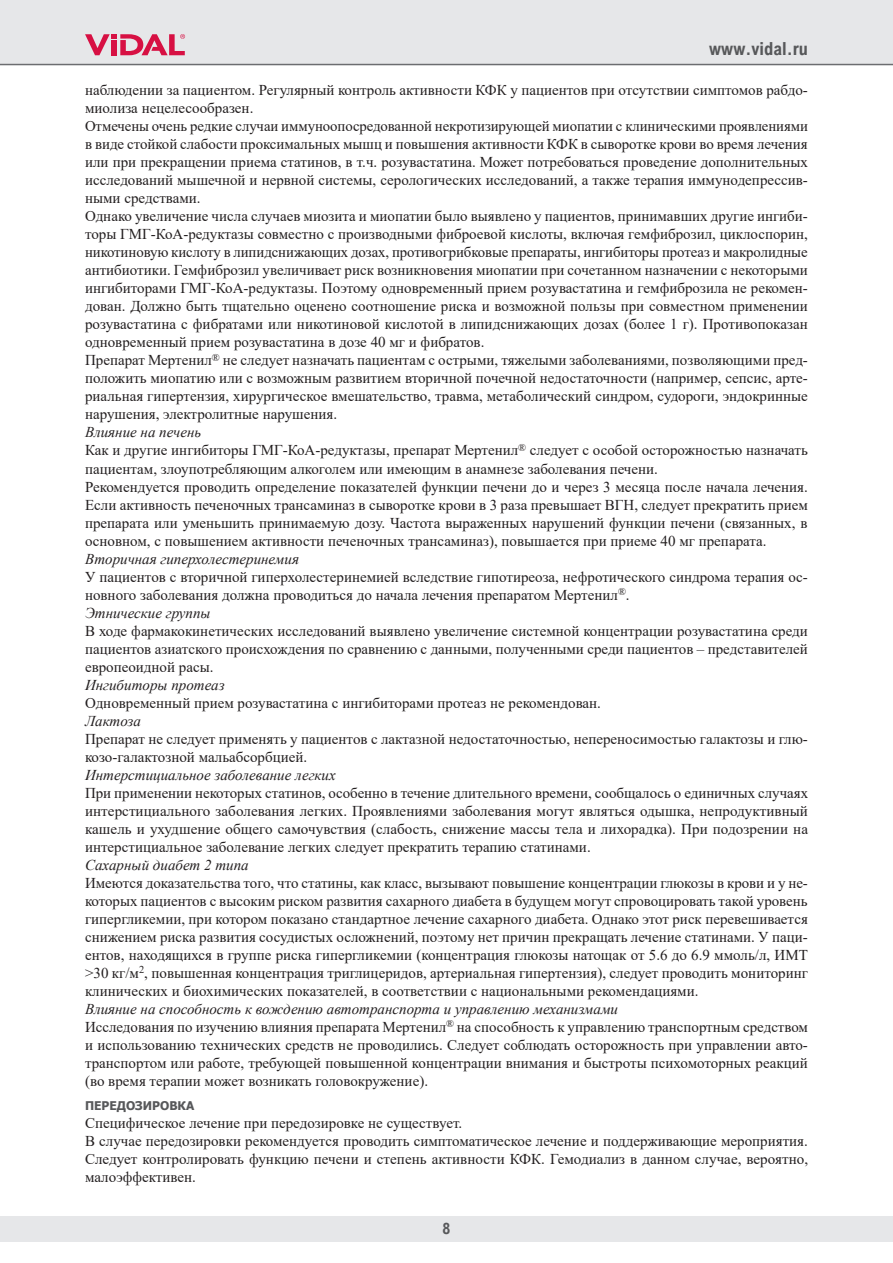
<style>
.page{position:relative;width:893px;height:1263px;background:#fff}
.page>*{position:absolute;margin:0;border:0;box-sizing:border-box;transform-origin:0 0}
.t1{font:700 18px "Arial Nova Cond";color:#57585a}
.t2{font:700 15.75px "Arial Nova Cond";color:#57585a}
.t3{font:15px/18px "Times New Roman";color:#231f20}
.t4{font:italic 15px "Times New Roman";color:#231f20}
.t5{font:700 12px "Tahoma";color:#57585a}
.s1{font-style:italic}
</style>
<div class="page">
<div style="left:0;top:1216px;width:893px;height:26px;background:#e6e7e9"></div>
<div style="left:0;top:0;width:893px;height:64px;background:#e6e7e9"></div>
<svg style="left:85px;top:34px;width:100px;height:21px"></svg>
<hr style="left:0;top:64px;width:893px;height:1px;background:#6c6d70">
<p class="t1" style="left:709px;top:38px;width:100px">www.vidal.ru</p>
<p class="t3" style="left:85px;top:81px;width:724px">наблюдении за пациентом. Регулярный контроль активности КФК у пациентов при отсутствии симптомов рабдо&shy;миолиза нецелесообразен.<br>Отмечены очень редкие случаи иммуноопосредованной некротизирующей миопатии с клиническими проявлениями в виде стойкой слабости проксимальных мышц и повышения активности КФК в сыворотке крови во время лечения или при прекращении приема статинов, в т.ч. розувастатина. Может потребоваться проведение дополнительных исследований мышечной и нервной системы, серологических исследований, а также терапия иммунодепрессив&shy;ными средствами.<br>Однако увеличение числа случаев миозита и миопатии было выявлено у пациентов, принимавших другие ингиби&shy;торы ГМГ-КоА-редуктазы совместно с производными фиброевой кислоты, включая гемфиброзил, циклоспорин, никотиновую кислоту в липидснижающих дозах, противогрибковые препараты, ингибиторы протеаз и макролидные антибиотики. Гемфиброзил увеличивает риск возникновения миопатии при сочетанном назначении с некоторыми ингибиторами ГМГ-КоА-редуктазы. Поэтому одновременный прием розувастатина и гемфиброзила не рекомен&shy;дован. Должно быть тщательно оценено соотношение риска и возможной пользы при совместном применении розувастатина с фибратами или никотиновой кислотой в липидснижающих дозах (более 1 г). Противопоказан одновременный прием розувастатина в дозе 40 мг и фибратов.<br>Препарат Мертенил<sup>®</sup> не следует назначать пациентам с острыми, тяжелыми заболеваниями, позволяющими пред&shy;положить миопатию или с возможным развитием вторичной почечной недостаточности (например, сепсис, арте&shy;риальная гипертензия, хирургическое вмешательство, травма, метаболический синдром, судороги, эндокринные нарушения, электролитные нарушения.</p>
<p class="t3" style="left:85px;top:423px;width:724px"><span class="s1">Влияние на печень<br></span>Как и другие ингибиторы ГМГ-КоА-редуктазы, препарат Мертенил<sup>®</sup> следует с особой осторожностью назначать пациентам, злоупотребляющим алкоголем или имеющим в анамнезе заболевания печени.<br>Рекомендуется проводить определение показателей функции печени до и через 3 месяца после начала лечения.<br>Если активность печеночных трансаминаз в сыворотке крови в 3 раза превышает ВГН, следует прекратить прием препарата или уменьшить принимаемую дозу. Частота выраженных нарушений функции печени (связанных, в основном, с повышением активности печеночных трансаминаз), повышается при приеме 40 мг препарата.</p>
<p class="t4" style="left:85px;top:548px;width:215px">Вторичная гиперхолестеринемия</p>
<p class="t3" style="left:85px;top:567px;width:724px">У пациентов с вторичной гиперхолестеринемией вследствие гипотиреоза, нефротического синдрома терапия ос&shy;новного заболевания должна проводиться до начала лечения препаратом Мертенил<sup>®</sup>.<br><span class="s1">Этнические группы</span></p>
<p class="t3" style="left:85px;top:621px;width:724px;text-align:justify">В ходе фармакокинетических исследований выявлено увеличение системной концентрации розувастатина среди пациентов азиатского происхождения по сравнению с данными, полученными среди пациентов – представителей европеоидной расы.</p>
<p class="t4" style="left:85px;top:674px;width:141px">Ингибиторы протеаз</p>
<p class="t3" style="left:85px;top:693px;width:517px">Одновременный прием розувастатина с ингибиторами протеаз не рекомендован.</p>
<p class="t4" style="left:85px;top:710px;width:57px">Лактоза</p>
<p class="t3" style="left:85px;top:729px;width:724px">Препарат не следует применять у пациентов с лактазной недостаточностью, непереносимостью галактозы и глю&shy;козо-галактозной мальабсорбцией.</p>
<p class="t4" style="left:85px;top:764px;width:252px">Интерстициальное заболевание легких</p>
<p class="t3" style="left:85px;top:783px;width:725px;text-align:justify">При применении некоторых статинов, особенно в течение длительного времени, сообщалось о единичных случаях интерстициального заболевания легких. Проявлениями заболевания могут являться одышка, непродуктивный кашель и ухудшение общего самочувствия (слабость, снижение массы тела и лихорадка). При подозрении на интерстициальное заболевание легких следует прекратить терапию статинами.</p>
<p class="t4" style="left:85px;top:854px;width:165px">Сахарный диабет 2 типа</p>
<p class="t3" style="left:85px;top:873px;width:724px;text-align:justify">Имеются доказательства того, что статины, как класс, вызывают повышение концентрации глюкозы в крови и у не&shy;которых пациентов с высоким риском развития сахарного диабета в будущем могут спровоцировать такой уровень гипергликемии, при котором показано стандартное лечение сахарного диабета. Однако этот риск перевешивается снижением риска развития сосудистых осложнений, поэтому нет причин прекращать лечение статинами. У паци&shy;ентов, находящихся в группе риска гипергликемии (концентрация глюкозы натощак от 5.6 до 6.9 ммоль/л, ИМТ &gt;30 кг/м<sup>2</sup>, повышенная концентрация триглицеридов, артериальная гипертензия), следует проводить мониторинг клинических и биохимических показателей, в соответствии с национальными рекомендациями.</p>
<p class="t3" style="left:85px;top:999px;width:724px"><span class="s1">Влияние на способность к вождению автотранспорта и управлению механизмами<br></span>Исследования по изучению влияния препарата Мертенил<sup>®</sup> на способность к управлению транспортным средством и использованию технических средств не проводились. Следует соблюдать осторожность при управлении авто&shy;транспортом или работе, требующей повышенной концентрации внимания и быстроты психомоторных реакций (во время терапии может возникать головокружение).</p>
<p class="t5" style="left:85px;top:1097px;width:111px">ПЕРЕДОЗИРОВКА</p>
<p class="t3" style="left:85px;top:1114px;width:724px">Специфическое лечение при передозировке не существует.<br>В случае передозировки рекомендуется проводить симптоматическое лечение и поддерживающие мероприятия.<br>Следует контролировать функцию печени и степень активности КФК. Гемодиализ в данном случае, вероятно, малоэффективен.</p>
<p class="t2" style="left:443px;top:1218px;width:9px">8</p>
</div>
